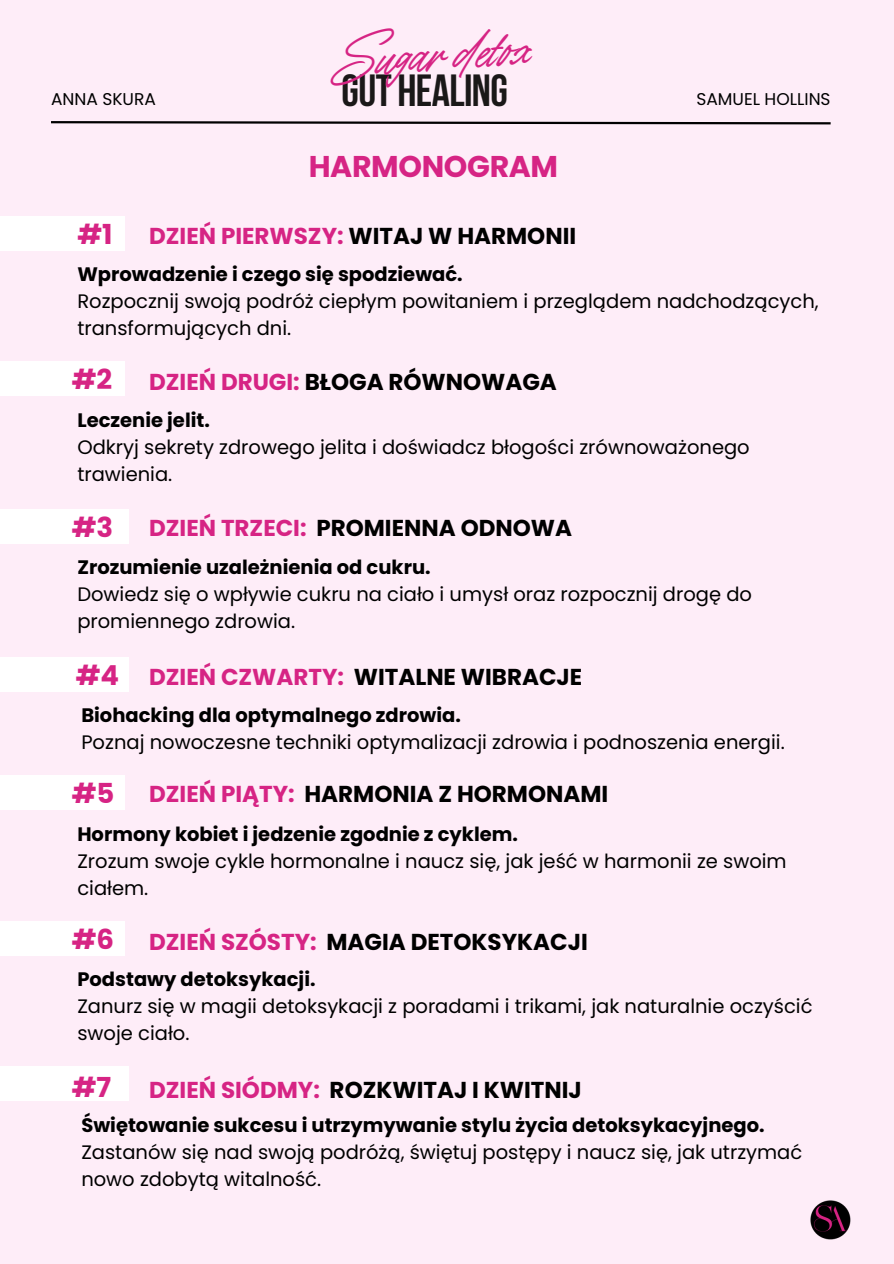
<style>
.page{position:relative;width:894px;height:1264px;background:#fff}
.page>*{position:absolute;margin:0;border:0;box-sizing:border-box;transform-origin:0 0}
.t1{font:700 44.85px "Bebas Neue";letter-spacing:-.015em;color:#1a1818}
.t2{font:44.7px "TY Script";color:#d62484}
.t3{font:700 30px "Poppins";letter-spacing:-.01em;color:#d62484}
.t4{font:700 27.45px "Poppins";color:#d62484}
.t5{font:700 22.95px "Poppins";color:#000}
.t6{font:700 22.95px "Poppins";color:#d62484}
.t7{font:19.5px/27px "Poppins";color:#000}
.t8{font:16.95px "Poppins";color:#000}
.s1{color:#000}
.s2{font-weight:700}
.s3{color:#d62484}
</style>
<div class="page">
<div style="left:0;top:0;width:893px;height:1263px;background:#feedf8"></div>
<svg style="left:51px;top:121px;width:780px;height:4px"></svg>
<div style="left:0;top:216px;width:125px;height:34px;background:#fff"></div>
<div style="left:0;top:361px;width:125px;height:35px;background:#fff"></div>
<div style="left:0;top:509px;width:129px;height:34px;background:#fff"></div>
<div style="left:0;top:657px;width:129px;height:34px;background:#fff"></div>
<div style="left:0;top:775px;width:125px;height:35px;background:#fff"></div>
<div style="left:0;top:921px;width:125px;height:34px;background:#fff"></div>
<div style="left:0;top:1066px;width:129px;height:35px;background:#fff"></div>
<img style="left:810px;top:1200px;width:40px;height:39px">
<p class="t2" style="left:334px;top:34px;width:197px;rotate:-4deg">Sugar detox</p>
<h1 class="t1" style="left:341px;top:73px;width:168px">GUT HEALING</h1>
<h5 class="t8" style="left:51px;top:87px;width:106px">ANNA SKURA</h5>
<h6 class="t8" style="left:696px;top:87px;width:136px">SAMUEL HOLLINS</h6>
<h2 class="t3" style="left:308px;top:145px;width:251px">HARMONOGRAM</h2>
<h4 class="t6" style="left:149px;top:220px;width:428px">DZIEŃ PIERWSZY: <span class="s1">WITAJ W HARMONII</span></h4>
<p class="t4" style="left:77px;top:215px;width:37px">#1</p>
<h3 class="t7" style="left:77px;top:261px;width:742px"><span class="s2">Wprowadzenie i czego się spodziewać.<br></span>Rozpocznij swoją podróż ciepłym powitaniem i przeglądem nadchodzących, transformujących dni.</h3>
<h4 class="t5" style="left:149px;top:365px;width:409px"><span class="s3">DZIEŃ DRUGI:</span> BŁOGA RÓWNOWAGA</h4>
<h5 class="t4" style="left:72px;top:360px;width:42px">#2</h5>
<h6 class="t7" style="left:77px;top:406px;width:673px"><span class="s2">Leczenie jelit.<br></span>Odkryj sekrety zdrowego jelita i doświadcz błogości zrównoważonego trawienia.</h6>
<h4 class="t5" style="left:149px;top:512px;width:424px"><span class="s3">DZIEŃ TRZECI:</span> PROMIENNA ODNOWA</h4>
<h5 class="t4" style="left:72px;top:508px;width:43px">#3</h5>
<h6 class="t7" style="left:77px;top:554px;width:676px"><span class="s2">Zrozumienie uzależnienia od cukru.<br></span>Dowiedz się o wpływie cukru na ciało i umysł oraz rozpocznij drogę do promiennego zdrowia.</h6>
<h4 class="t5" style="left:149px;top:661px;width:434px"><span class="s3">DZIEŃ CZWARTY:</span> WITALNE WIBRACJE</h4>
<h5 class="t4" style="left:76px;top:656px;width:45px">#4</h5>
<h6 class="t7" style="left:81px;top:702px;width:704px"><span class="s2">Biohacking dla optymalnego zdrowia.<br></span>Poznaj nowoczesne techniki optymalizacji zdrowia i podnoszenia energii.</h6>
<h4 class="t5" style="left:149px;top:778px;width:460px"><span class="s3">DZIEŃ PIĄTY:</span> HARMONIA Z HORMONAMI</h4>
<h5 class="t4" style="left:72px;top:774px;width:44px">#5</h5>
<h6 class="t7" style="left:77px;top:820px;width:710px"><span class="s2">Hormony kobiet i jedzenie zgodnie z cyklem.<br></span>Zrozum swoje cykle hormonalne i naucz się, jak jeść w harmonii ze swoim ciałem.</h6>
<h4 class="t5" style="left:149px;top:925px;width:440px"><span class="s3">DZIEŃ SZÓSTY:</span> MAGIA DETOKSYKACJI</h4>
<h5 class="t4" style="left:72px;top:920px;width:44px">#6</h5>
<h6 class="t7" style="left:77px;top:966px;width:736px"><span class="s2">Podstawy detoksykacji.<br></span>Zanurz się w magii detoksykacji z poradami i trikami, jak naturalnie oczyścić swoje ciało.</h6>
<h4 class="t5" style="left:149px;top:1073px;width:434px"><span class="s3">DZIEŃ SIÓDMY:</span> ROZKWITAJ I KWITNIJ</h4>
<h5 class="t4" style="left:72px;top:1068px;width:41px">#7</h5>
<h6 class="t7" style="left:81px;top:1111px;width:722px"><span class="s2">Świętowanie sukcesu i utrzymywanie stylu życia detoksykacyjnego.<br></span>Zastanów się nad swoją podróżą, świętuj postępy i naucz się, jak utrzymać nowo zdobytą witalność.</h6>
</div>
